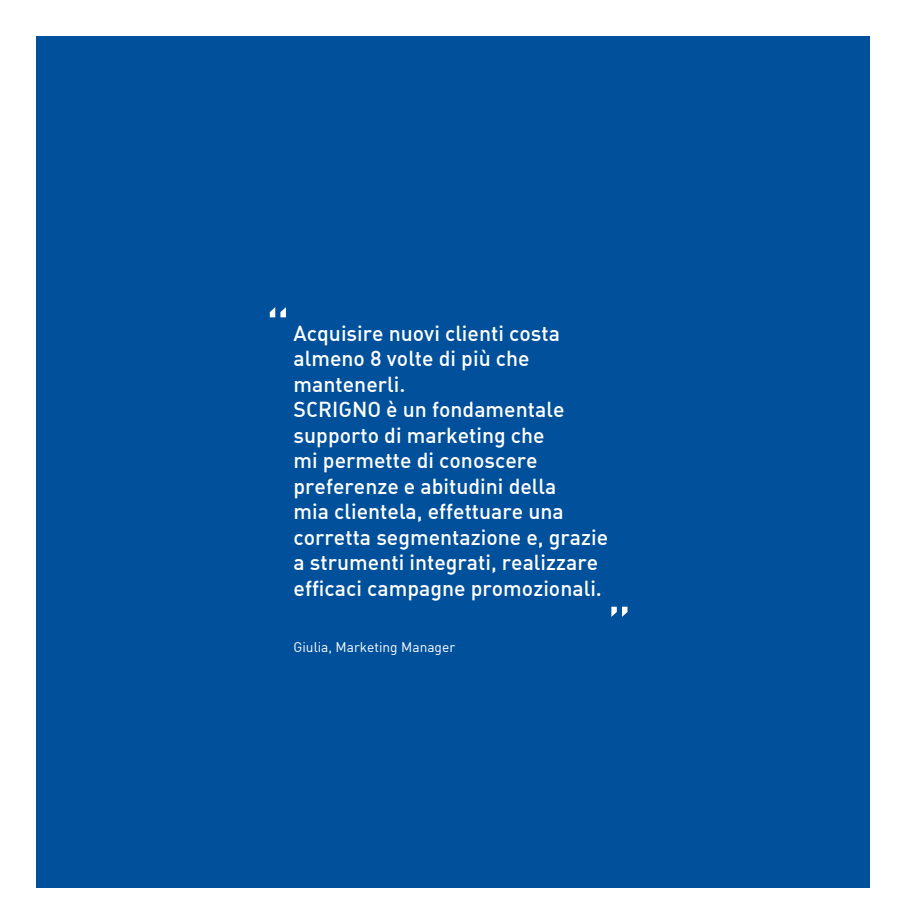
<style>
.page{position:relative;width:924px;height:924px;background:#fff}
.page>*{position:absolute;margin:0;border:0;box-sizing:border-box;transform-origin:0 0}
.t1{font:62.5px "DIN";color:#fff}
.t2{font:21.25px/25.5px "DIN Medium Alternate";color:#fff}
.t3{font:13.75px "DIN";color:#fff}
</style>
<div class="page">
<div style="left:36px;top:36px;width:833px;height:851px;background:#01509b"></div>
<div style="left:455px;top:907px;width:14px;height:14px;border:2px solid #fff;border-radius:50%"></div>
<h1 class="t1" style="left:264px;top:295px;width:29px">“</h1>
<p class="t2" style="left:293px;top:319px;width:316px">Acquisire nuovi clienti costa almeno 8 volte di più che mantenerli.<br>SCRIGNO è un fondamentale supporto di marketing che<br>mi permette di conoscere preferenze e abitudini della<br>mia clientela, effettuare una corretta segmentazione e, grazie a strumenti integrati, realizzare efficaci campagne promozionali.</p>
<p class="t3" style="left:293px;top:638px;width:163px">Giulia, Marketing Manager</p>
<h1 class="t1" style="left:605px;top:589px;width:29px">”</h1>
</div>
